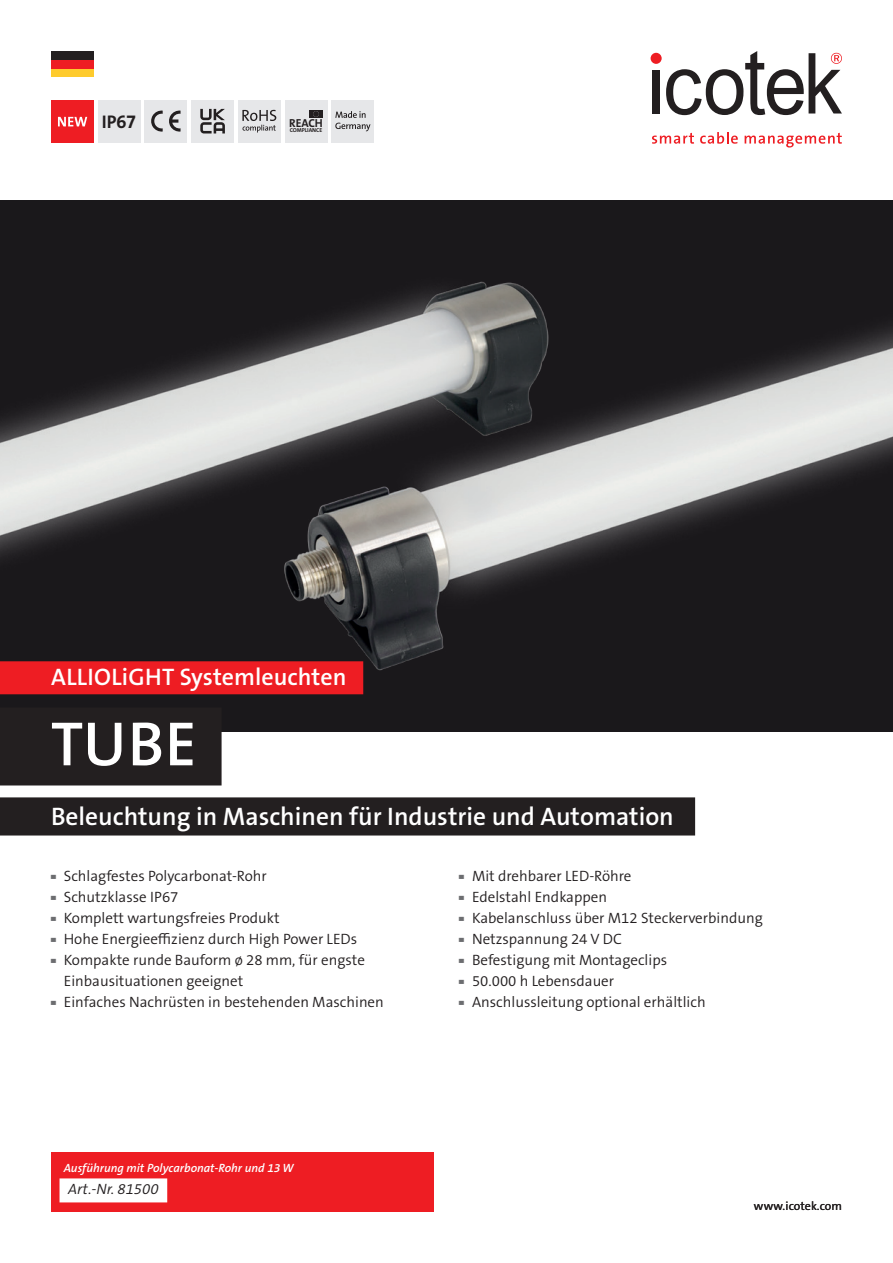
<style>
.page{position:relative;width:893px;height:1263px;background:#fff}
.page>*{position:absolute;margin:0;border:0;box-sizing:border-box;transform-origin:0 0}
.t1{font:600 63px "The Sans B W6";color:#fff}
.t2{font:600 25.35px "The Sans B W6";color:#fff}
.t3{font:600 24px "The Sans B W6";color:#fff}
.t4{font:700 18.45px "The Sans B W7";color:#231f20}
.t5{font:300 15px/21px "The Sans B W4";color:#231f20}
.t6{font:italic 300 15px "The Sans B W4";color:#231f20}
.t7{font:italic 600 12px "The Sans B W6";color:#fff}
.t8{font:12px "The Sans B W5 Plain";letter-spacing:.005em;color:#231f20}
.t9{font:700 11.7px "The Sans Os F";letter-spacing:-.015em;color:#231f20}
.t10{font:300 6.75px "The Sans Os F";color:#6c6d70}
.t11{font:700 5.7px "The Sans Os F";letter-spacing:-.01em;color:#231f20}
</style>
<div class="page">
<div style="left:651px;top:53px;width:11px;height:11px;background:#ee1d23;border-radius:50%"></div>
<svg style="left:666px;top:51px;width:176px;height:64px"></svg>
<div style="left:652px;top:70px;width:8px;height:44px;background:#231f20"></div>
<svg style="left:652px;top:133px;width:42px;height:11px"></svg>
<svg style="left:700px;top:132px;width:38px;height:12px"></svg>
<svg style="left:745px;top:133px;width:97px;height:15px"></svg>
<div style="left:238px;top:100px;width:43px;height:42px;background:#e6e7e9"></div>
<svg style="left:242px;top:110px;width:34px;height:23px"></svg>
<div style="left:332px;top:100px;width:42px;height:42px;background:#e6e7e9"></div>
<svg style="left:335px;top:111px;width:36px;height:20px"></svg>
<div style="left:285px;top:100px;width:42px;height:42px;background:#e6e7e9"></div>
<div style="left:309px;top:110px;width:13px;height:8px;background:#231f20"></div>
<svg style="left:313px;top:111px;width:6px;height:6px"></svg>
<img style="left:637px;top:200px;width:256px;height:531px">
<div style="left:98px;top:100px;width:42px;height:42px;background:#e6e7e9"></div>
<div style="left:51px;top:100px;width:43px;height:42px;background:#ee1d23"></div>
<svg style="left:58px;top:117px;width:29px;height:9px"></svg>
<div style="left:145px;top:100px;width:42px;height:42px;background:#e6e7e9"></div>
<svg style="left:151px;top:110px;width:30px;height:22px"></svg>
<img style="left:0;top:200px;width:637px;height:531px">
<div style="left:191px;top:100px;width:43px;height:42px;background:#e6e7e9"></div>
<svg style="left:200px;top:109px;width:25px;height:24px"></svg>
<div style="left:51px;top:1152px;width:383px;height:60px;background:#ee1d23"></div>
<div style="left:51px;top:51px;width:43px;height:9px;background:#231f20"></div>
<div style="left:51px;top:68px;width:43px;height:9px;background:#fecb2d"></div>
<div style="left:51px;top:60px;width:43px;height:8px;background:#ee1d23"></div>
<div style="left:0;top:661px;width:363px;height:33px;background:#ee1d23"></div>
<div style="left:0;top:707px;width:222px;height:78px;background:#231f20"></div>
<div style="left:0;top:797px;width:695px;height:38px;background:#231f20"></div>
<div style="left:60px;top:1178px;width:107px;height:24px;background:#fff"></div>
<p class="t4" style="left:102px;top:110px;width:36px">IP67</p>
<p class="t9" style="left:289px;top:116px;width:35px">REACH</p>
<p class="t11" style="left:290px;top:127px;width:34px">COMPLIANCE</p>
<h3 class="t3" style="left:51px;top:662px;width:297px">ALLIOLiGHT Systemleuchten</h3>
<h1 class="t1" style="left:51px;top:703px;width:147px">TUBE</h1>
<h2 class="t2" style="left:51px;top:800px;width:624px">Beleuchtung in Maschinen für Industrie und Automation</h2>
<p class="t10" style="left:51px;top:874px;width:6px">▀</p>
<p class="t5" style="left:64px;top:865px;width:205px">Schlagfestes Polycarbonat-Rohr</p>
<p class="t10" style="left:51px;top:895px;width:6px">▀</p>
<p class="t5" style="left:64px;top:886px;width:116px">Schutzklasse IP67</p>
<p class="t10" style="left:51px;top:916px;width:6px">▀</p>
<p class="t5" style="left:64px;top:907px;width:217px">Komplett wartungsfreies Produkt</p>
<p class="t10" style="left:51px;top:937px;width:6px">▀</p>
<p class="t5" style="left:64px;top:928px;width:295px">Hohe Energieeffizienz durch High Power LEDs</p>
<p class="t10" style="left:51px;top:958px;width:6px">▀</p>
<p class="t5" style="left:64px;top:949px;width:303px">Kompakte runde Bauform ø 28 mm, für engste<br>Einbausituationen geeignet</p>
<p class="t10" style="left:51px;top:1000px;width:6px">▀</p>
<p class="t5" style="left:64px;top:991px;width:322px">Einfaches Nachrüsten in bestehenden Maschinen</p>
<p class="t7" style="left:64px;top:1160px;width:232px">Ausführung mit Polycarbonat-Rohr und 13 W</p>
<p class="t6" style="left:68px;top:1180px;width:92px">Art.-Nr. 81500</p>
<p class="t10" style="left:459px;top:874px;width:6px">▀</p>
<p class="t5" style="left:472px;top:865px;width:161px">Mit drehbarer LED-Röhre</p>
<p class="t10" style="left:459px;top:895px;width:6px">▀</p>
<p class="t5" style="left:472px;top:886px;width:137px">Edelstahl Endkappen</p>
<p class="t10" style="left:459px;top:916px;width:6px">▀</p>
<p class="t5" style="left:472px;top:907px;width:292px">Kabelanschluss über M12 Steckerverbindung</p>
<p class="t10" style="left:459px;top:937px;width:6px">▀</p>
<p class="t5" style="left:472px;top:928px;width:151px">Netzspannung 24 V DC</p>
<p class="t10" style="left:459px;top:958px;width:6px">▀</p>
<p class="t5" style="left:472px;top:949px;width:197px">Befestigung mit Montageclips</p>
<p class="t10" style="left:459px;top:979px;width:6px">▀</p>
<p class="t5" style="left:472px;top:970px;width:144px">50.000 h Lebensdauer</p>
<p class="t10" style="left:459px;top:1000px;width:6px">▀</p>
<p class="t5" style="left:472px;top:991px;width:235px">Anschlussleitung optional erhältlich</p>
<p class="t8" style="left:754px;top:1198px;width:90px">www.icotek.com</p>
</div>
